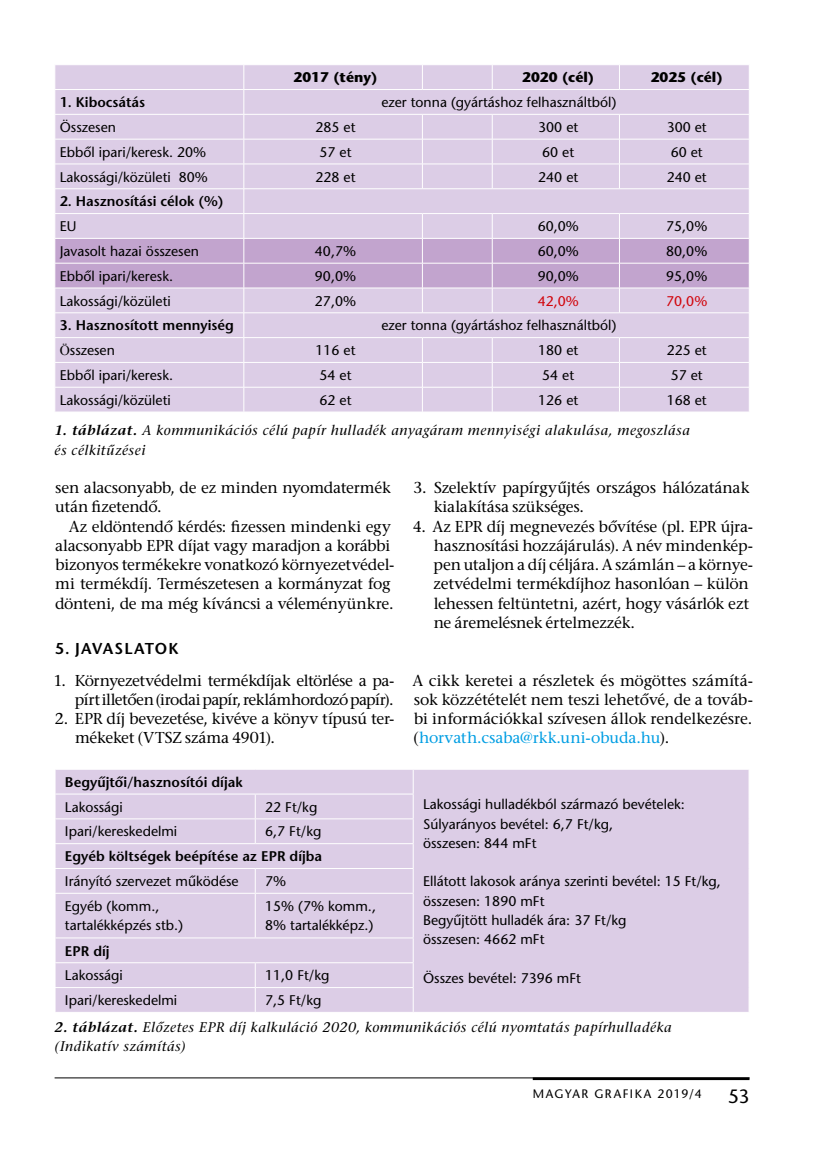
<style>
.page{position:relative;width:819px;height:1166px;background:#fff}
.page>*{position:absolute;margin:0;border:0;box-sizing:border-box;transform-origin:0 0}
.t1{font:19.25px "ITC Stone Sans";color:#000}
.t2{font:15.75px/19.2px "ITC Stone Serif";letter-spacing:-.015em;color:#000}
.t3{font:600 15.75px "ITC Stone Sans";letter-spacing:.06em;color:#000}
.t4{font:14px/19.2px "ITC Stone Sans";color:#000}
.t5{font:italic 14px/19.2px "ITC Stone Serif";letter-spacing:.035em;color:#000}
.t6{font:600 14px "ITC Stone Sans";color:#000}
.t7{font:700 14px "ITC Stone Sans";color:#000}
.t8{font:14px "ITC Stone Sans";color:#d1050c}
.t9{font:12.25px "ITC Stone Sans";letter-spacing:.12em;color:#000}
.s1{font-family:"Times New Roman"}
.s2{font-weight:600}
.s3{color:#009ee3}
</style>
<div class="page">
<hr style="left:55px;top:1077px;width:694px;height:1px;background:#000">
<hr style="left:532px;top:1077px;width:217px;height:3px;background:#000">
<svg style="left:55px;top:65px;width:694px;height:347px;background:#d9c9e3"></svg>
<div style="left:56px;top:770px;width:692px;height:242px;background:#dccde6"></div>
<hr style="left:55px;top:793px;width:200px;height:1px;background:#fff">
<hr style="left:255px;top:793px;width:158px;height:1px;background:#fff">
<hr style="left:55px;top:818px;width:200px;height:1px;background:#fff">
<hr style="left:255px;top:818px;width:158px;height:1px;background:#fff">
<svg style="left:255px;top:794px;width:1px;height:49px"></svg>
<hr style="left:55px;top:843px;width:200px;height:1px;background:#fff">
<hr style="left:255px;top:843px;width:158px;height:1px;background:#fff">
<hr style="left:55px;top:868px;width:200px;height:1px;background:#fff">
<svg style="left:55px;top:770px;width:1px;height:123px"></svg>
<hr style="left:255px;top:868px;width:158px;height:1px;background:#fff">
<svg style="left:255px;top:869px;width:1px;height:24px"></svg>
<svg style="left:413px;top:770px;width:1px;height:123px"></svg>
<svg style="left:748px;top:770px;width:1px;height:123px"></svg>
<hr style="left:55px;top:893px;width:200px;height:1px;background:#fff">
<hr style="left:255px;top:893px;width:158px;height:1px;background:#fff">
<hr style="left:255px;top:894px;width:1px;height:43px;background:#fff">
<hr style="left:413px;top:894px;width:1px;height:43px;background:#fff">
<hr style="left:55px;top:937px;width:200px;height:1px;background:#fff">
<hr style="left:255px;top:937px;width:158px;height:1px;background:#fff">
<hr style="left:55px;top:962px;width:200px;height:1px;background:#fff">
<hr style="left:255px;top:962px;width:158px;height:1px;background:#fff">
<hr style="left:55px;top:987px;width:200px;height:1px;background:#fff">
<svg style="left:55px;top:938px;width:1px;height:74px"></svg>
<hr style="left:255px;top:987px;width:158px;height:1px;background:#fff">
<svg style="left:255px;top:963px;width:1px;height:49px"></svg>
<svg style="left:413px;top:938px;width:1px;height:74px"></svg>
<svg style="left:748px;top:938px;width:1px;height:74px"></svg>
<p class="t7" style="left:293px;top:70px;width:85px">2017 (tény)</p>
<p class="t7" style="left:522px;top:70px;width:73px">2020 (cél)</p>
<p class="t7" style="left:650px;top:70px;width:73px">2025 (cél)</p>
<p class="t6" style="left:60px;top:95px;width:87px">1. Kibocsátás</p>
<p class="t4" style="left:381px;top:95px;width:236px">ezer tonna (gyártáshoz felhasználtból)</p>
<p class="t4" style="left:60px;top:119px;width:58px">Összesen</p>
<p class="t4" style="left:315px;top:119px;width:42px">285 et</p>
<p class="t4" style="left:538px;top:119px;width:42px">300 et</p>
<p class="t4" style="left:666px;top:119px;width:42px">300 et</p>
<p class="t4" style="left:60px;top:144px;width:148px">Ebből ipari/keresk. 20%</p>
<p class="t4" style="left:319px;top:144px;width:34px">57 et</p>
<p class="t4" style="left:542px;top:144px;width:34px">60 et</p>
<p class="t4" style="left:670px;top:144px;width:34px">60 et</p>
<p class="t4" style="left:60px;top:169px;width:150px">Lakossági/közületi 80%</p>
<p class="t4" style="left:315px;top:169px;width:42px">228 et</p>
<p class="t4" style="left:538px;top:169px;width:42px">240 et</p>
<p class="t4" style="left:666px;top:169px;width:42px">240 et</p>
<p class="t6" style="left:60px;top:194px;width:165px">2. Hasznosítási célok (%)</p>
<p class="t4" style="left:60px;top:219px;width:18px">EU</p>
<p class="t4" style="left:537px;top:219px;width:43px">60,0%</p>
<p class="t4" style="left:666px;top:219px;width:43px">75,0%</p>
<p class="t4" style="left:60px;top:243px;width:141px">Javasolt hazai összesen</p>
<p class="t4" style="left:315px;top:243px;width:43px">40,7%</p>
<p class="t4" style="left:537px;top:243px;width:43px">60,0%</p>
<p class="t4" style="left:666px;top:243px;width:43px">80,0%</p>
<p class="t4" style="left:60px;top:268px;width:115px">Ebből ipari/keresk.</p>
<p class="t4" style="left:315px;top:268px;width:43px">90,0%</p>
<p class="t4" style="left:537px;top:268px;width:43px">90,0%</p>
<p class="t4" style="left:666px;top:268px;width:43px">95,0%</p>
<p class="t4" style="left:60px;top:293px;width:113px">Lakossági/közületi</p>
<p class="t4" style="left:315px;top:293px;width:43px">27,0%</p>
<p class="t8" style="left:537px;top:293px;width:43px">42,0%</p>
<p class="t8" style="left:666px;top:293px;width:43px">70,0%</p>
<p class="t6" style="left:60px;top:318px;width:175px">3. Hasznosított mennyiség</p>
<p class="t4" style="left:381px;top:318px;width:236px">ezer tonna (gyártáshoz felhasználtból)</p>
<p class="t4" style="left:60px;top:343px;width:57px"><span class="s1">Ö</span>sszesen</p>
<p class="t4" style="left:315px;top:343px;width:42px">116 et</p>
<p class="t4" style="left:538px;top:343px;width:42px">180 et</p>
<p class="t4" style="left:666px;top:343px;width:42px">225 et</p>
<p class="t4" style="left:60px;top:367px;width:115px">Ebből ipari/keresk.</p>
<p class="t4" style="left:319px;top:367px;width:34px">54 et</p>
<p class="t4" style="left:542px;top:367px;width:34px">54 et</p>
<p class="t4" style="left:670px;top:367px;width:34px">57 et</p>
<p class="t4" style="left:60px;top:392px;width:113px">Lakossági/közületi</p>
<p class="t4" style="left:319px;top:392px;width:34px">62 et</p>
<p class="t4" style="left:538px;top:392px;width:42px">126 et</p>
<p class="t4" style="left:666px;top:392px;width:42px">168 et</p>
<p class="t5" style="left:55px;top:423px;width:636px"><span class="s2">1. táblázat.</span> A kommunikációs célú papír hulladék anyagáram mennyiségi alakulása, megoszlása és célkitűzései</p>
<p class="t2" style="left:433px;top:480px;width:317px;text-indent:-20px">3. Szelektív papírgyűjtés országos hálózatának kialakítása szükséges.</p>
<p class="t2" style="left:433px;top:519px;width:321px;text-indent:-21px">4. Az EPR díj megnevezés bővítése (pl. EPR újra&shy;hasznosítási hozzájárulás). A név mindenkép&shy;pen utaljon a díj céljára. A számlán – a környe&shy;zetvédelmi termékdíjhoz hasonlóan – külön lehessen feltüntetni, azért, hogy vásárlók ezt ne áremelésnek értelmezzék.</p>
<p class="t2" style="left:55px;top:480px;width:337px">sen alacsonyabb, de ez minden nyomdatermék után fizetendő.</p>
<p class="t2" style="left:55px;top:519px;width:341px;text-indent:14px">Az eldöntendő kérdés: fizessen mindenki egy alacsonyabb EPR díjat vagy maradjon a korábbi bizonyos termékekre vonatkozó környezetvédel&shy;mi termékdíj. Természetesen a kormányzat fog dönteni, de ma még kíváncsi a véleményünkre.</p>
<p class="t3" style="left:55px;top:640px;width:125px">5. JAVASLATOK</p>
<p class="t2" style="left:53px;top:673px;width:342px;text-align:right">1. Környezetvédelmi termékdíjak eltörlése a pa&shy;pírt illetően (irodai papír, reklámhordozó papír).</p>
<p class="t2" style="left:75px;top:711px;width:321px;text-indent:-20px">2. EPR díj bevezetése, kivéve a könyv típusú ter&shy;mékeket (VTSZ száma 4901).</p>
<p class="t2" style="left:412px;top:673px;width:342px;text-align:justify">A cikk keretei a részletek és mögöttes számítá&shy;sok közzétételét nem teszi lehetővé, de a továb&shy;bi információkkal szívesen állok rendelkezésre. (<span class="s3">horvath.csaba@rkk.uni-obuda.hu</span>).</p>
<p class="t6" style="left:65px;top:774px;width:179px">Begyűjtői/hasznosítói díjak</p>
<p class="t4" style="left:423px;top:797px;width:263px">Lakossági hulladékból származó bevételek:<br>Súlyarányos bevétel: 6,7 Ft/kg,<br>összesen: 844 mFt</p>
<p class="t4" style="left:423px;top:874px;width:299px">Ellátott lakosok aránya szerinti bevétel: 15 Ft/kg, összesen: 1890 mFt<br>Begyűjtött hulladék ára: 37 Ft/kg<br>összesen: 4662 mFt</p>
<p class="t4" style="left:423px;top:970px;width:159px">Összes bevétel: 7396 mFt</p>
<p class="t4" style="left:65px;top:799px;width:59px">Lakossági</p>
<p class="t4" style="left:265px;top:799px;width:54px">22 Ft/kg</p>
<p class="t4" style="left:65px;top:824px;width:114px">Ipari/kereskedelmi</p>
<p class="t4" style="left:265px;top:824px;width:58px">6,7 Ft/kg</p>
<p class="t6" style="left:65px;top:849px;width:259px">Egyéb költségek beépítése az EPR díjba</p>
<p class="t4" style="left:65px;top:873px;width:175px">Irányító szervezet működése</p>
<p class="t4" style="left:265px;top:873px;width:22px">7%</p>
<p class="t4" style="left:65px;top:898px;width:120px">Egyéb (komm., tartalékképzés stb.)</p>
<p class="t4" style="left:265px;top:898px;width:112px">15% (7% komm.,<br>8% tartalékképz.)</p>
<p class="t6" style="left:65px;top:943px;width:46px">EPR díj</p>
<p class="t4" style="left:65px;top:968px;width:59px">Lakossági</p>
<p class="t4" style="left:265px;top:968px;width:66px">11,0 Ft/kg</p>
<p class="t4" style="left:65px;top:992px;width:114px">Ipari/kereskedelmi</p>
<p class="t4" style="left:265px;top:992px;width:58px">7,5 Ft/kg</p>
<p class="t5" style="left:55px;top:1019px;width:618px"><span class="s2">2. táblázat.</span> Előzetes EPR díj kalkuláció 2020, kommunikációs célú nyomtatás papírhulladéka (Indikatív számítás)</p>
<p class="t9" style="left:532px;top:1087px;width:171px">MAGYAR GRAFIKA 2019/4</p>
<p class="t1" style="left:728px;top:1085px;width:23px">53</p>
</div>
